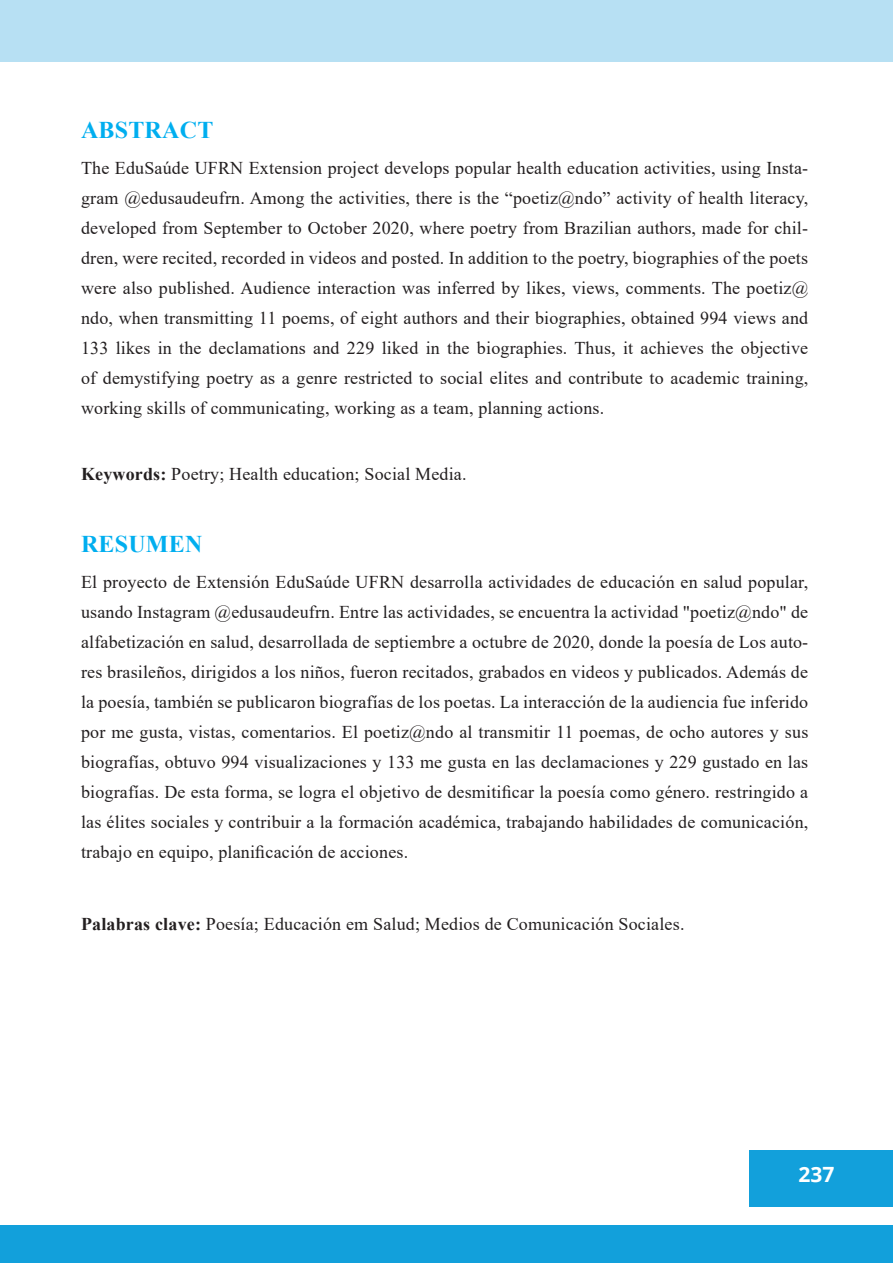
<style>
.page{position:relative;width:893px;height:1263px;background:#fff}
.page>*{position:absolute;margin:0;border:0;box-sizing:border-box;transform-origin:0 0}
.TÍTULO___ARTIGO{font:700 24px "Times New Roman";letter-spacing:.01em;color:#00aeef}
.t1{font:700 21px "Open Sans";color:#fff}
.Sem_recuo{font:18px/30px "Times New Roman";letter-spacing:.01em;color:#231f20;text-align:justify}
.s1{font-weight:700}
</style>
<div class="page">
<div style="left:0;top:0;width:893px;height:62px;background:#b7e0f3"></div>
<div style="left:749px;top:1150px;width:144px;height:57px;background:#12a0db"></div>
<div style="left:0;top:1225px;width:893px;height:38px;background:#12a0db"></div>
<p class="TÍTULO___ARTIGO" style="left:81px;top:113px;width:134px">ABSTRACT</p>
<p class="Sem_recuo" style="left:81px;top:152px;width:729px">The EduSaúde UFRN Extension project develops popular health education activities, using Insta&shy;gram @edusaudeufrn. Among the activities, there is the “poetiz@ndo” activity of health literacy, developed from September to October 2020, where poetry from Brazilian authors, made for chil&shy;dren, were recited, recorded in videos and posted. In addition to the poetry, biographies of the poets were also published. Audience interaction was inferred by likes, views, comments. The poetiz@ ndo, when transmitting 11 poems, of eight authors and their biographies, obtained 994 views and 133 likes in the declamations and 229 liked in the biographies. Thus, it achieves the objective of demystifying poetry as a genre restricted to social elites and contribute to academic training, working skills of communicating, working as a team, planning actions.</p>
<p class="Sem_recuo" style="left:81px;top:458px;width:387px"><span class="s1">Keywords:</span> Poetry; Health education; Social Media.</p>
<p class="TÍTULO___ARTIGO" style="left:81px;top:527px;width:123px">RESUMEN</p>
<p class="Sem_recuo" style="left:81px;top:566px;width:729px">El proyecto de Extensión EduSaúde UFRN desarrolla actividades de educación en salud popular, usando Instagram @edusaudeufrn. Entre las actividades, se encuentra la actividad "poetiz@ndo" de alfabetización en salud, desarrollada de septiembre a octubre de 2020, donde la poesía de Los auto&shy;res brasileños, dirigidos a los niños, fueron recitados, grabados en videos y publicados. Además de la poesía, también se publicaron biografías de los poetas. La interacción de la audiencia fue inferido por me gusta, vistas, comentarios. El poetiz@ndo al transmitir 11 poemas, de ocho autores y sus biografías, obtuvo 994 visualizaciones y 133 me gusta en las declamaciones y 229 gustado en las biografías. De esta forma, se logra el objetivo de desmitificar la poesía como género. restringido a las élites sociales y contribuir a la formación académica, trabajando habilidades de comunicación, trabajo en equipo, planificación de acciones.</p>
<p class="Sem_recuo" style="left:81px;top:908px;width:605px"><span class="s1">Palabras clave:</span> Poesía; Educación em Salud; Medios de Comunicación Sociales.</p>
<p class="t1" style="left:799px;top:1160px;width:37px">237</p>
</div>
